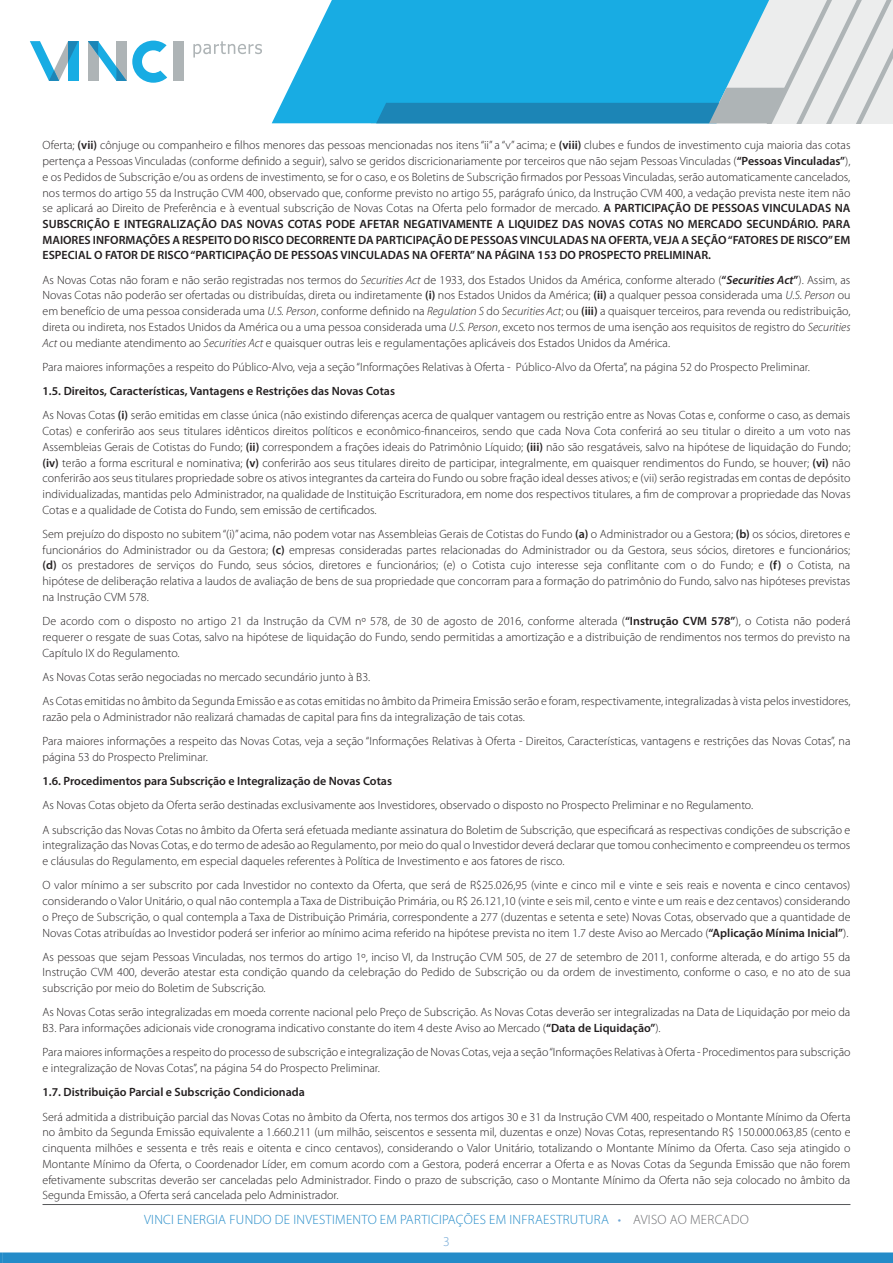
<style>
.page{position:relative;width:893px;height:1263px;background:#fff}
.page>*{position:absolute;margin:0;border:0;box-sizing:border-box;transform-origin:0 0}
.t1{font:300 13.5px/21.8px "Myriad Pro";letter-spacing:.02em;color:#248bc8;text-align:center}
.t2{font:300 12px/15.8px "Myriad Pro";color:#231f20;text-align:justify}
.t3{font:600 12px "Myriad Pro";color:#231f20}
.s1{font-weight:600}
.s2{font-style:italic}
.s3{font-weight:600;font-style:italic}
.s4{color:#6fa6d5}
.s5{color:#6c6d70}
</style>
<div class="page">
<svg style="left:0;top:1252px;width:2px;height:11px"></svg>
<div style="left:2px;top:1252px;width:891px;height:11px;background:#248bc8"></div>
<hr style="left:43px;top:1204px;width:807px;height:1px;background:#57585a">
<svg style="left:272px;top:0;width:104px;height:123px;fill:#18ace3"></svg>
<svg style="left:376px;top:0;width:517px;height:123px;background:#53b7dd"></svg>
<div style="left:173px;top:41px;width:11px;height:40px;background:#aeb4b6"></div>
<svg style="left:30px;top:41px;width:48px;height:40px"></svg>
<svg style="left:88px;top:41px;width:79px;height:42px"></svg>
<svg style="left:193px;top:41px;width:69px;height:17px"></svg>
<p class="t2" style="left:43px;top:138px;width:809px">Oferta; <span class="s1">(vii)</span> cônjuge ou companheiro e filhos menores das pessoas mencionadas nos itens “ii” a “v” acima; e <span class="s1">(viii)</span> clubes e fundos de investimento cuja maioria das cotas pertença a Pessoas Vinculadas (conforme definido a seguir), salvo se geridos discricionariamente por terceiros que não sejam Pessoas Vinculadas (<span class="s1">“Pessoas Vinculadas”</span>), e os Pedidos de Subscrição e/ou as ordens de investimento, se for o caso, e os Boletins de Subscrição firmados por Pessoas Vinculadas, serão automaticamente cancelados, nos termos do artigo 55 da Instrução CVM 400, observado que, conforme previsto no artigo 55, parágrafo único, da Instrução CVM 400, a vedação prevista neste item não se aplicará ao Direito de Preferência e à eventual subscrição de Novas Cotas na Oferta pelo formador de mercado. <span class="s1">A PARTICIPAÇÃO DE PESSOAS VINCULADAS NA SUBSCRIÇÃO E INTEGRALIZAÇÃO DAS NOVAS COTAS PODE AFETAR NEGATIVAMENTE A LIQUIDEZ DAS NOVAS COTAS NO MERCADO SECUNDÁRIO. PARA MAIORES INFORMAÇÕES A RESPEITO DO RISCO DECORRENTE DA PARTICIPAÇÃO DE PESSOAS VINCULADAS NA OFERTA, VEJA A SEÇÃO “FATORES DE RISCO” EM ESPECIAL O FATOR DE RISCO “PARTICIPAÇÃO DE PESSOAS VINCULADAS NA OFERTA” NA PÁGINA 153 DO PROSPECTO PRELIMINAR.</span></p>
<p class="t2" style="left:43px;top:272px;width:809px">As Novas Cotas não foram e não serão registradas nos termos do <span class="s2">Securities Act</span> de 1933, dos Estados Unidos da América, conforme alterado (<span class="s1">“</span><span class="s3">Securities Act</span><span class="s1">”</span>). Assim, as Novas Cotas não poderão ser ofertadas ou distribuídas, direta ou indiretamente <span class="s1">(i)</span> nos Estados Unidos da América; <span class="s1">(ii)</span> a qualquer pessoa considerada uma <span class="s2">U.S. Person</span> ou em benefício de uma pessoa considerada uma <span class="s2">U.S. Person</span>, conforme definido na <span class="s2">Regulation S</span> do <span class="s2">Securities Act</span>; ou <span class="s1">(iii)</span> a quaisquer terceiros, para revenda ou redistribuição, direta ou indireta, nos Estados Unidos da América ou a uma pessoa considerada uma <span class="s2">U.S. Person</span>, exceto nos termos de uma isenção aos requisitos de registro do <span class="s2">Securities Act</span> ou mediante atendimento ao <span class="s2">Securities Act</span> e quaisquer outras leis e regulamentações aplicáveis dos Estados Unidos da América.</p>
<p class="t2" style="left:43px;top:359px;width:769px">Para maiores informações a respeito do Público-Alvo, veja a seção “Informações Relativas à Oferta - Público-Alvo da Oferta”, na página 52 do Prospecto Preliminar.</p>
<p class="t2" style="left:43px;top:379px;width:809px;line-height:24.3px"><span class="s1">1.5. Direitos, Características, Vantagens e Restrições das Novas Cotas<br></span>As Novas Cotas <span class="s1">(i)</span> serão emitidas em classe única (não existindo diferenças acerca de qualquer vantagem ou restrição entre as Novas Cotas e, conforme o caso, as demais</p>
<p class="t2" style="left:43px;top:423px;width:809px">Cotas) e conferirão aos seus titulares idênticos direitos políticos e econômico-financeiros, sendo que cada Nova Cota conferirá ao seu titular o direito a um voto nas Assembleias Gerais de Cotistas do Fundo; <span class="s1">(ii)</span> correspondem a frações ideais do Patrimônio Líquido; <span class="s1">(iii)</span> não são resgatáveis, salvo na hipótese de liquidação do Fundo; <span class="s1">(iv)</span> terão a forma escritural e nominativa; <span class="s1">(v)</span> conferirão aos seus titulares direito de participar, integralmente, em quaisquer rendimentos do Fundo, se houver; <span class="s1">(vi)</span> não conferirão aos seus titulares propriedade sobre os ativos integrantes da carteira do Fundo ou sobre fração ideal desses ativos; e (vii) serão registradas em contas de depósito individualizadas, mantidas pelo Administrador, na qualidade de Instituição Escrituradora, em nome dos respectivos titulares, a fim de comprovar a propriedade das Novas Cotas e a qualidade de Cotista do Fundo, sem emissão de certificados.</p>
<p class="t2" style="left:43px;top:526px;width:809px">Sem prejuízo do disposto no subitem “(i)” acima, não podem votar nas Assembleias Gerais de Cotistas do Fundo <span class="s1">(a)</span> o Administrador ou a Gestora; <span class="s1">(b)</span> os sócios, diretores e funcionários do Administrador ou da Gestora; <span class="s1">(c)</span> empresas consideradas partes relacionadas do Administrador ou da Gestora, seus sócios, diretores e funcionários; <span class="s1">(d)</span> os prestadores de serviços do Fundo, seus sócios, diretores e funcionários; (e) o Cotista cujo interesse seja conflitante com o do Fundo; e <span class="s1">(f)</span> o Cotista, na hipótese de deliberação relativa a laudos de avaliação de bens de sua propriedade que concorram para a formação do patrimônio do Fundo, salvo nas hipóteses previstas na Instrução CVM 578.</p>
<p class="t2" style="left:43px;top:613px;width:809px">De acordo com o disposto no artigo 21 da Instrução da CVM nº 578, de 30 de agosto de 2016, conforme alterada (<span class="s1">“Instrução CVM 578”</span>), o Cotista não poderá requerer o resgate de suas Cotas, salvo na hipótese de liquidação do Fundo, sendo permitidas a amortização e a distribuição de rendimentos nos termos do previsto na Capítulo IX do Regulamento.</p>
<p class="t2" style="left:43px;top:665px;width:809px;line-height:24.3px">As Novas Cotas serão negociadas no mercado secundário junto à B3.<br>As Cotas emitidas no âmbito da Segunda Emissão e as cotas emitidas no âmbito da Primeira Emissão serão e foram, respectivamente, integralizadas à vista pelos investidores,</p>
<p class="t2" style="left:43px;top:705px;width:809px;line-height:24.3px">razão pela o Administrador não realizará chamadas de capital para fins da integralização de tais cotas.<br>Para maiores informações a respeito das Novas Cotas, veja a seção “Informações Relativas à Oferta - Direitos, Características, vantagens e restrições das Novas Cotas”, na</p>
<p class="t2" style="left:43px;top:749px;width:167px">página 53 do Prospecto Preliminar.</p>
<p class="t3" style="left:43px;top:773px;width:351px">1.6. Procedimentos para Subscrição e Integralização de Novas Cotas</p>
<p class="t2" style="left:43px;top:793px;width:809px;line-height:24.3px">As Novas Cotas objeto da Oferta serão destinadas exclusivamente aos Investidores, observado o disposto no Prospecto Preliminar e no Regulamento.<br>A subscrição das Novas Cotas no âmbito da Oferta será efetuada mediante assinatura do Boletim de Subscrição, que especificará as respectivas condições de subscrição e</p>
<p class="t2" style="left:43px;top:838px;width:809px">integralização das Novas Cotas, e do termo de adesão ao Regulamento, por meio do qual o Investidor deverá declarar que tomou conhecimento e compreendeu os termos e cláusulas do Regulamento, em especial daqueles referentes à Política de Investimento e aos fatores de risco.</p>
<p class="t2" style="left:43px;top:878px;width:809px">O valor mínimo a ser subscrito por cada Investidor no contexto da Oferta, que será de R$25.026,95 (vinte e cinco mil e vinte e seis reais e noventa e cinco centavos) considerando o Valor Unitário, o qual não contempla a Taxa de Distribuição Primária, ou R$ 26.121,10 (vinte e seis mil, cento e vinte e um reais e dez centavos) considerando o Preço de Subscrição, o qual contempla a Taxa de Distribuição Primária, correspondente a 277 (duzentas e setenta e sete) Novas Cotas, observado que a quantidade de Novas Cotas atribuídas ao Investidor poderá ser inferior ao mínimo acima referido na hipótese prevista no item 1.7 deste Aviso ao Mercado (<span class="s1">“Aplicação Mínima Inicial”</span>).</p>
<p class="t2" style="left:43px;top:949px;width:809px">As pessoas que sejam Pessoas Vinculadas, nos termos do artigo 1º, inciso VI, da Instrução CVM 505, de 27 de setembro de 2011, conforme alterada, e do artigo 55 da Instrução CVM 400, deverão atestar esta condição quando da celebração do Pedido de Subscrição ou da ordem de investimento, conforme o caso, e no ato de sua subscrição por meio do Boletim de Subscrição.</p>
<p class="t2" style="left:43px;top:1005px;width:809px">As Novas Cotas serão integralizadas em moeda corrente nacional pelo Preço de Subscrição. As Novas Cotas deverão ser integralizadas na Data de Liquidação por meio da<br>B3. Para informações adicionais vide cronograma indicativo constante do item 4 deste Aviso ao Mercado (<span class="s1">“Data de Liquidação”</span>).</p>
<p class="t2" style="left:43px;top:1045px;width:809px">Para maiores informações a respeito do processo de subscrição e integralização de Novas Cotas, veja a seção “Informações Relativas à Oferta - Procedimentos para subscrição e integralização de Novas Cotas”, na página 54 do Prospecto Preliminar.</p>
<p class="t3" style="left:43px;top:1085px;width:264px">1.7. Distribuição Parcial e Subscrição Condicionada</p>
<p class="t2" style="left:43px;top:1109px;width:809px">Será admitida a distribuição parcial das Novas Cotas no âmbito da Oferta, nos termos dos artigos 30 e 31 da Instrução CVM 400, respeitado o Montante Mínimo da Oferta no âmbito da Segunda Emissão equivalente a 1.660.211 (um milhão, seiscentos e sessenta mil, duzentas e onze) Novas Cotas, representando R$ 150.000.063,85 (cento e cinquenta milhões e sessenta e três reais e oitenta e cinco centavos), considerando o Valor Unitário, totalizando o Montante Mínimo da Oferta. Caso seja atingido o Montante Mínimo da Oferta, o Coordenador Líder, em comum acordo com a Gestora, poderá encerrar a Oferta e as Novas Cotas da Segunda Emissão que não forem efetivamente subscritas deverão ser canceladas pelo Administrador. Findo o prazo de subscrição, caso o Montante Mínimo da Oferta não seja colocado no âmbito da Segunda Emissão, a Oferta será cancelada pelo Administrador.</p>
<p class="t1" style="left:144px;top:1209px;width:606px">VINCI ENERGIA FUNDO DE INVESTIMENTO EM PARTICIPAÇÕES EM INFRAESTRUTURA <span class="s4">•</span> <span class="s5">AVISO AO MERCADO<br></span><span class="s4">3</span></p>
</div>
